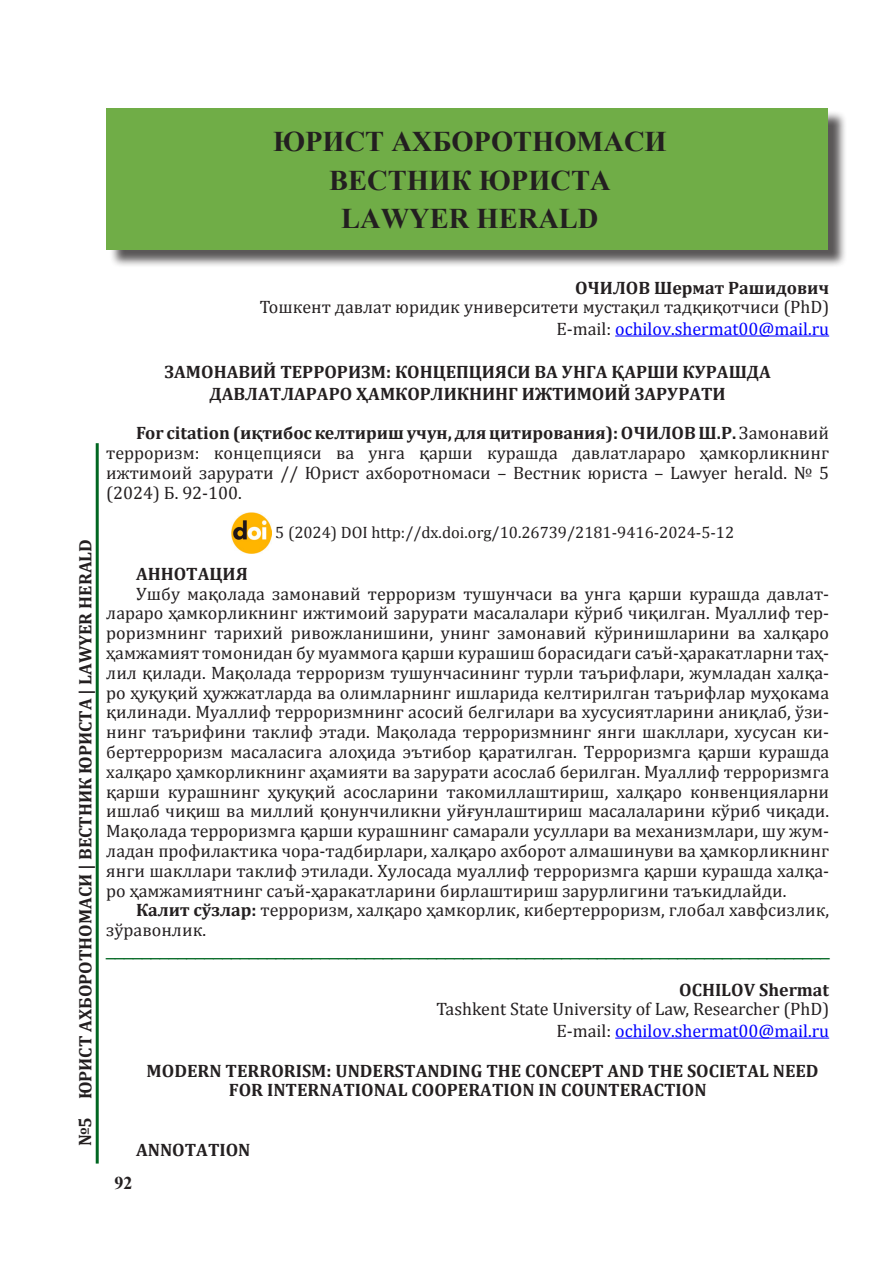
<style>
.page{position:relative;width:893px;height:1263px;background:#fff}
.page>*{position:absolute;margin:0;border:0;box-sizing:border-box;transform-origin:0 0}
.TOC_title{font:700 28.5px "Times New Roman";color:#231f20}
.Обычный{font:18px/19.8px "Cambria";color:#231f20;text-align:justify}
.мундарижа-2{font:700 18px/21.6px "Cambria";color:#231f20;text-align:center}
.Áåç_èíòåðâàëà_ìåëêèé{font:18px "Cambria";color:#231f20}
.t1{font:18px "Cambria";color:#00f}
.мундарижа-1{font:700 18px "Cambria";color:#231f20}
.t2{font:700 18px "Times New Roman";color:#231f20}
.Обычный-2{font:16.5px "Arial";color:#006621}
.t3{font:16.5px "Cambria";color:#231f20}
.s1{color:#231f20}
.s2{font-weight:700}
</style>
<div class="page">
<hr style="left:96px;top:443px;width:3px;height:720px;background:#006621">
<hr style="left:615px;top:335px;width:214px;height:1px;background:#00f">
<hr style="left:615px;top:1037px;width:214px;height:1px;background:#00f">
<img style="left:231px;top:513px;width:41px;height:40px">
<div style="left:109px;top:110px;width:738px;height:158px;background:#231f20;opacity:.75"></div>
<div style="left:106px;top:108px;width:722px;height:141px;background:#70ad47"></div>
<p class="TOC_title" style="left:273px;top:122px;width:395px">ЮРИСТ АХБОРОТНОМАСИ</p>
<p class="TOC_title" style="left:329px;top:161px;width:283px">ВЕСТНИК ЮРИСТА</p>
<p class="TOC_title" style="left:341px;top:199px;width:259px">LAWYER HERALD</p>
<p class="мундарижа-2" style="left:74px;top:1099px;width:562px;rotate:-90deg">ЮРИСТ АХБОРОТНОМАСИ | ВЕСТНИК ЮРИСТА | LAWYER HERALD</p>
<p class="мундарижа-2" style="left:74px;top:1146px;width:31px;rotate:-90deg">№5</p>
<p class="мундарижа-1" style="left:575px;top:275px;width:256px">ОЧИЛОВ Шермат Рашидович</p>
<p class="Áåç_èíòåðâàëà_ìåëêèé" style="left:260px;top:297px;width:571px">Тошкент давлат юридик университети мустақил тадқиқотчиси (PhD)</p>
<p class="t1" style="left:556px;top:318px;width:274px"><span class="s1">E-mail:</span> ochilov.shermat00@mail.ru</p>
<p class="мундарижа-2" style="left:164px;top:361px;width:608px">ЗАМОНАВИЙ ТЕРРОРИЗМ: КОНЦЕПЦИЯСИ ВА УНГА ҚАРШИ КУРАШДА<br>ДАВЛАТЛАРАРО ҲАМКОРЛИКНИНГ ИЖТИМОИЙ ЗАРУРАТИ</p>
<p class="Обычный" style="left:106px;top:423px;width:724px;text-indent:30px"><span class="s2">For citation (иқтибос келтириш учун, для цитирования):ОЧИЛОВ Ш.Р.</span> Замонавий терроризм: концепцияси ва унга қарши курашда давлатлараро ҳамкорликнинг ижтимоий зарурати // Юрист ахборотномаси – Вестник юриста – Lawyer herald. № 5 (2024) Б. 92-100.</p>
<p class="t3" style="left:275px;top:523px;width:460px">5 (2024) DOI http://dx.doi.org/10.26739/2181-9416-2024-5-12</p>
<p class="мундарижа-2" style="left:136px;top:562px;width:113px">АННОТАЦИЯ</p>
<p class="Обычный" style="left:106px;top:583px;width:724px;text-indent:30px">Ушбу мақолада замонавий терроризм тушунчаси ва унга қарши курашда давлат&shy;лараро ҳамкорликнинг ижтимоий зарурати масалалари кўриб чиқилган. Муаллиф тер&shy;роризмнинг тарихий ривожланишини, унинг замонавий кўринишларини ва халқаро ҳамжамият томонидан бу муаммога қарши курашиш борасидаги саъй-ҳаракатларни таҳ&shy;лил қилади. Мақолада терроризм тушунчасининг турли таърифлари, жумладан халқа&shy;ро ҳуқуқий ҳужжатларда ва олимларнинг ишларида келтирилган таърифлар муҳокама қилинади. Муаллиф терроризмнинг асосий белгилари ва хусусиятларини аниқлаб, ўзи&shy;нинг таърифини таклиф этади. Мақолада терроризмнинг янги шакллари, хусусан ки&shy;бертерроризм масаласига алоҳида эътибор қаратилган. Терроризмга қарши курашда халқаро ҳамкорликнинг аҳамияти ва зарурати асослаб берилган. Муаллиф терроризмга қарши курашнинг ҳуқуқий асосларини такомиллаштириш, халқаро конвенцияларни ишлаб чиқиш ва миллий қонунчиликни уйғунлаштириш масалаларини кўриб чиқади.<br>Мақолада терроризмга қарши курашнинг самарали усуллари ва механизмлари, шу жум&shy;ладан профилактика чора-тадбирлари, халқаро ахборот алмашинуви ва ҳамкорликнинг янги шакллари таклиф этилади. Хулосада муаллиф терроризмга қарши курашда халқа&shy;ро ҳамжамиятнинг саъй-ҳаракатларини бирлаштириш зарурлигини таъкидлайди.</p>
<p class="Обычный" style="left:106px;top:900px;width:724px;text-indent:30px"><span class="s2">Калит сўзлар:</span> терроризм, халқаро ҳамкорлик, кибертерроризм, глобал хавфсизлик, зўравонлик.</p>
<p class="Обычный-2" style="left:106px;top:939px;width:725px">_________________________________________________________________________________</p>
<p class="мундарижа-2" style="left:679px;top:978px;width:151px">OCHILOV Shermat</p>
<p class="Áåç_èíòåðâàëà_ìåëêèé" style="left:436px;top:999px;width:394px">Tashkent State University of Law, Researcher (PhD)</p>
<p class="t1" style="left:556px;top:1020px;width:274px"><span class="s1">E-mail:</span> ochilov.shermat00@mail.ru</p>
<p class="мундарижа-2" style="left:229px;top:1060px;width:591px;line-height:19.8px;text-align:left;text-indent:-82px">MODERN TERRORISM: UNDERSTANDING THE CONCEPT AND THE SOCIETAL NEED<br>FOR INTERNATIONAL COOPERATION IN COUNTERACTION</p>
<p class="мундарижа-2" style="left:136px;top:1138px;width:116px">ANNOTATION</p>
<p class="t2" style="left:114px;top:1170px;width:19px">92</p>
</div>
